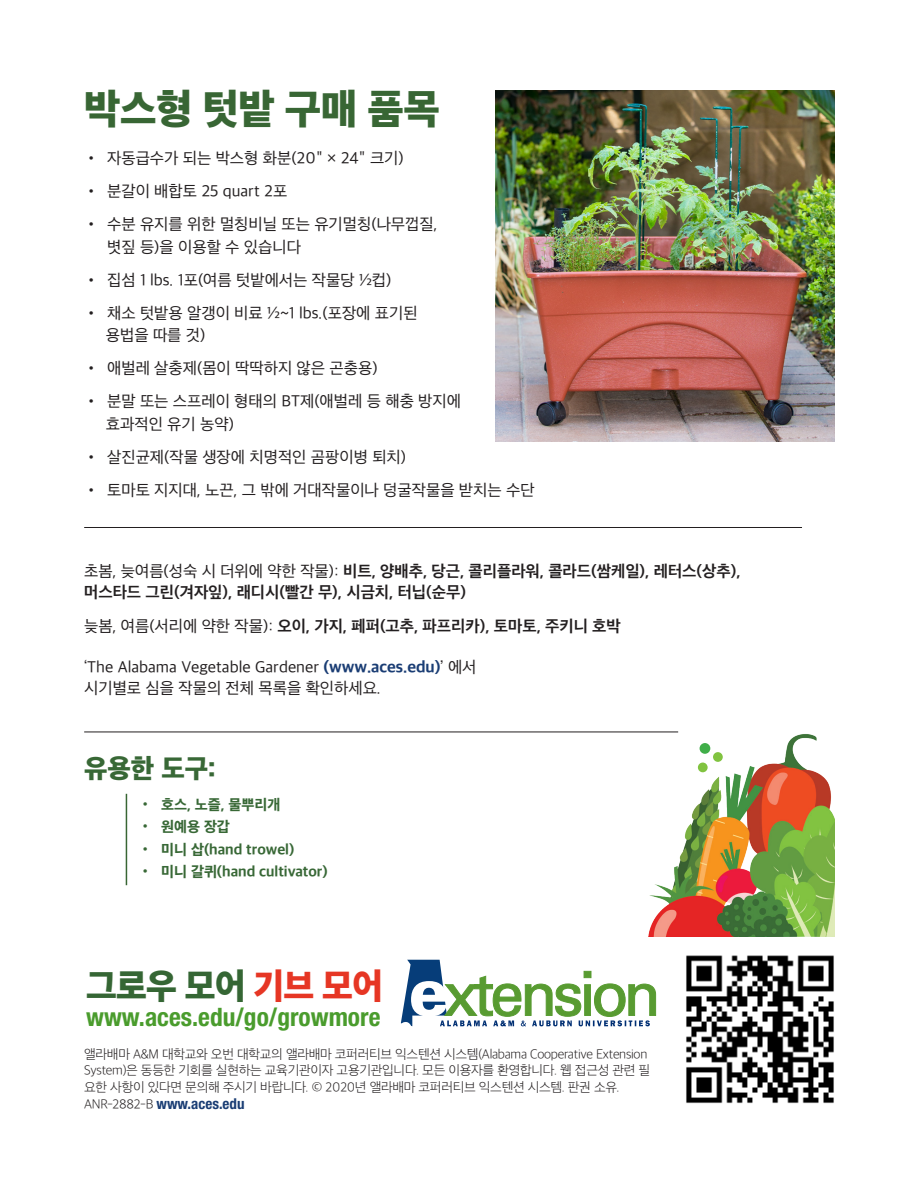
<style>
.page{position:relative;width:918px;height:1188px;background:#fff}
.page>*{position:absolute;margin:0;border:0;box-sizing:border-box;transform-origin:0 0}
.t1{font:800 42px "Apple SD Gothic Neo";letter-spacing:-.01em;color:#386634}
.t2{font:800 36.3px "Apple SD Gothic Neo";letter-spacing:-.02em;color:#356634}
.t3{font:800 27px "Apple SD Gothic Neo";color:#386836}
.t4{font:700 condensed 25.5px "Helvetica Neue LT Std";color:#4a9c2d}
.t5{font:16.5px/22.5px "Apple SD Gothic Neo";color:#231f20}
.t6{font:700 16.5px/21px "Apple SD Gothic Neo";color:#231f20}
.t7{font:800 15px "Apple SD Gothic Neo";color:#386836}
.t8{font:700 condensed 15px "Helvetica Neue LT Std";color:#1a3d74}
.t9{font:200 13.5px/16.5px "Apple SD Gothic Neo";letter-spacing:-.02em;color:#231f20}
.s1{font-weight:400}
.s2{font-weight:800;color:#1a3d74}
.s3{font-size:16.5px}
.s4{color:#e63624}
.s5{font-family:"Apple SD Gothic Neo";font-weight:200;font-stretch:normal;font-size:13.5px;color:#231f20}
</style>
<div class="page">
<hr style="left:84px;top:527px;width:718px;height:1px;background:#231f20">
<hr style="left:84px;top:731px;width:594px;height:1px;background:#231f20">
<svg style="left:401px;top:960px;width:255px;height:66px"></svg>
<img style="left:686px;top:955px;width:148px;height:149px">
<img style="left:496px;top:90px;width:338px;height:351px">
<hr style="left:126px;top:794px;width:1px;height:91px;background:#386634">
<img style="left:643px;top:731px;width:191px;height:205px">
<div style="left:698px;top:763px;width:10px;height:9px;background:#81c340;border-radius:50%"></div>
<div style="left:713px;top:752px;width:10px;height:10px;background:#81c340;border-radius:50%"></div>
<div style="left:700px;top:743px;width:10px;height:11px;background:#40ae49;border-radius:50%"></div>
<h1 class="t1" style="left:84px;top:86px;width:357px">박스형 텃밭 구매 품목</h1>
<p class="t5" style="left:84px;top:148px;width:321px">• 자동급수가 되는 박스형 화분(20" × 24" 크기)</p>
<p class="t5" style="left:84px;top:181px;width:205px">• 분갈이 배합토 25 quart 2포</p>
<p class="t5" style="left:107px;top:214px;width:332px;text-indent:-23px">• 수분 유지를 위한 멀칭비닐 또는 유기멀칭(나무껍질, 볏짚 등)을 이용할 수 있습니다</p>
<p class="t5" style="left:84px;top:270px;width:309px">• 집섬 1 lbs. 1포(여름 텃밭에서는 작물당 ½컵)</p>
<p class="t5" style="left:106px;top:303px;width:313px;text-indent:-22px">• 채소 텃밭용 알갱이 비료 ½~1 lbs.(포장에 표기된 용법을 따를 것)</p>
<p class="t5" style="left:84px;top:358px;width:295px">• 애벌레 살충제(몸이 딱딱하지 않은 곤충용)</p>
<p class="t5" style="left:106px;top:391px;width:357px;text-indent:-22px">• 분말 또는 스프레이 형태의 BT제(애벌레 등 해충 방지에 효과적인 유기 농약)</p>
<p class="t5" style="left:84px;top:447px;width:323px">• 살진균제(작물 생장에 치명적인 곰팡이병 퇴치)</p>
<p class="t5" style="left:84px;top:480px;width:452px">• 토마토 지지대, 노끈, 그 밖에 거대작물이나 덩굴작물을 받치는 수단</p>
<p class="t6" style="left:84px;top:561px;width:658px"><span class="s1">초봄, 늦여름(성숙 시 더위에 약한 작물):</span> 비트, 양배추, 당근, 콜리플라워, 콜라드(쌈케일), 레터스(상추), 머스타드 그린(겨자잎), 래디시(빨간 무), 시금치, 터닙(순무)</p>
<p class="t6" style="left:84px;top:617px;width:538px"><span class="s1">늦봄, 여름(서리에 약한 작물):</span> 오이, 가지, 페퍼(고추, 파프리카), 토마토, 주키니 호박</p>
<p class="t5" style="left:84px;top:658px;width:394px;line-height:21px">‘The Alabama Vegetable Gardener <span class="s2">(www.aces.edu)</span>’ 에서 시기별로 심을 작물의 전체 목록을 확인하세요.</p>
<h3 class="t3" style="left:84px;top:754px;width:133px">유용한 도구:</h3>
<p class="t7" style="left:138px;top:796px;width:144px"><span class="s3">•</span> 호스, 노즐, 물뿌리개</p>
<p class="t7" style="left:138px;top:819px;width:93px"><span class="s3">•</span> 원예용 장갑</p>
<p class="t7" style="left:138px;top:841px;width:158px"><span class="s3">•</span> 미니 삽(hand trowel)</p>
<p class="t7" style="left:138px;top:864px;width:191px"><span class="s3">•</span> 미니 갈퀴(hand cultivator)</p>
<h2 class="t2" style="left:86px;top:966px;width:298px">그로우 모어 <span class="s4">기브 모어</span></h2>
<h3 class="t4" style="left:86px;top:1001px;width:296px">www.aces.edu/go/growmore</h3>
<p class="t9" style="left:84px;top:1047px;width:568px">앨라배마 A&amp;M 대학교와 오번 대학교의 앨라배마 코퍼러티브 익스텐션 시스템(Alabama Cooperative Extension<br>System)은 동등한 기회를 실현하는 교육기관이자 고용기관입니다. 모든 이용자를 환영합니다. 웹 접근성 관련 필 요한 사항이 있다면 문의해 주시기 바랍니다. © 2020년 앨라배마 코퍼러티브 익스텐션 시스템. 판권 소유.</p>
<p class="t8" style="left:84px;top:1095px;width:162px"><span class="s5">ANR-2882-B</span> www.aces.edu</p>
</div>
